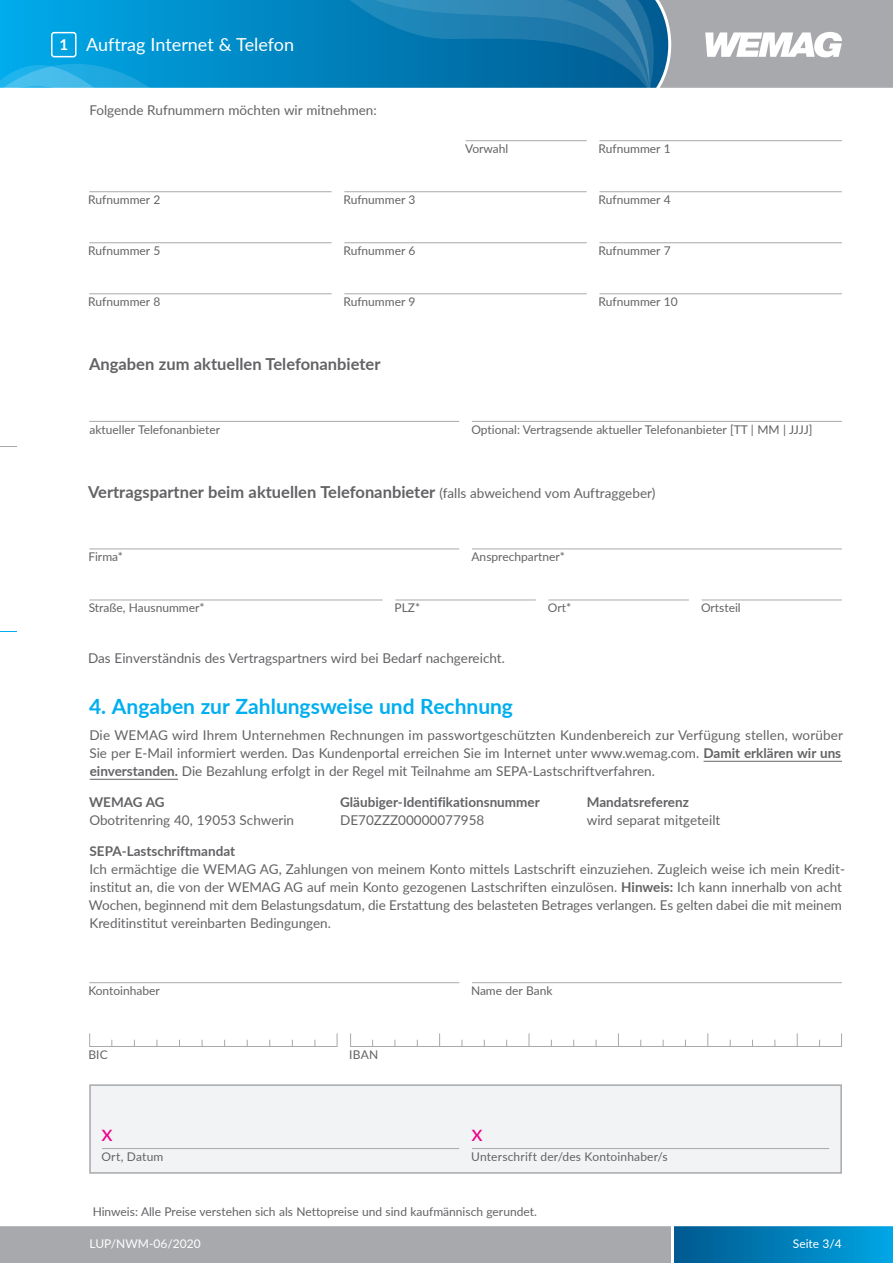
<style>
.page{position:relative;width:893px;height:1263px;background:#fff}
.page>*{position:absolute;margin:0;border:0;box-sizing:border-box;transform-origin:0 0}
.t1{font:22.5px "Lato";color:#ed028c}
.t2{font:700 21px "Lato";color:#00aeef}
.t3{font:18px "Lato";color:#fff}
.t4{font:700 16.5px "Lato";color:#636366}
.t5{font:13.5px/18px "Lato";color:#636366}
.t6{font:700 13.5px "Lato";color:#636366}
.t7{font:12px "Lato";color:#636366}
.t8{font:12px "Lato";color:#fff}
.s1{font-weight:700;font-size:15px}
.s2{font-weight:400;font-size:13.5px}
.s3{font-weight:700}
</style>
<div class="page">
<svg style="left:0;top:0;width:335px;height:88px;background:#0093d0"></svg>
<div style="left:674px;top:1225px;width:219px;height:38px;background:linear-gradient(to right,#00588e,#00a5e4)"></div>
<div style="left:0;top:1225px;width:671px;height:38px;background:#a8a9ad"></div>
<svg style="left:0;top:64px;width:167px;height:24px;background:#21ace2"></svg>
<svg style="left:0;top:446px;width:17px;height:1px"></svg>
<svg style="left:0;top:631px;width:17px;height:1px"></svg>
<hr style="left:0;top:1223px;width:893px;height:3px;background:#fff">
<svg style="left:335px;top:0;width:558px;height:88px;background:#528fb0"></svg>
<div style="left:51px;top:32px;width:26px;height:25px;border:2px solid #fff;border-radius:2px"></div>
<hr style="left:704px;top:761px;width:138px;height:1px;background:#636366">
<hr style="left:90px;top:779px;width:88px;height:1px;background:#636366">
<div style="left:89px;top:1033px;width:248px;height:14px;border:1px solid #a8a9ad"></div>
<div style="left:89px;top:1084px;width:753px;height:90px;background:#f2f3f4;border:2px solid #a8a9ad"></div>
<hr style="left:102px;top:1148px;width:357px;height:1px;background:#a8a9ad">
<hr style="left:472px;top:1148px;width:357px;height:1px;background:#a8a9ad">
<div style="left:350px;top:1033px;width:492px;height:14px;border:1px solid #a8a9ad"></div>
<svg style="left:439px;top:1033px;width:1px;height:13px"></svg>
<svg style="left:529px;top:1033px;width:1px;height:13px"></svg>
<svg style="left:618px;top:1033px;width:1px;height:13px"></svg>
<svg style="left:707px;top:1033px;width:1px;height:13px"></svg>
<svg style="left:797px;top:1033px;width:1px;height:13px"></svg>
<hr style="left:89px;top:982px;width:370px;height:1px;background:#a8a9ad">
<hr style="left:472px;top:982px;width:370px;height:1px;background:#a8a9ad">
<hr style="left:89px;top:242px;width:243px;height:1px;background:#a8a9ad">
<hr style="left:344px;top:242px;width:243px;height:1px;background:#a8a9ad">
<hr style="left:599px;top:242px;width:243px;height:1px;background:#a8a9ad">
<hr style="left:89px;top:293px;width:243px;height:1px;background:#a8a9ad">
<hr style="left:344px;top:293px;width:243px;height:1px;background:#a8a9ad">
<hr style="left:599px;top:293px;width:243px;height:1px;background:#a8a9ad">
<hr style="left:89px;top:421px;width:370px;height:1px;background:#a8a9ad">
<hr style="left:472px;top:421px;width:370px;height:1px;background:#a8a9ad">
<hr style="left:89px;top:600px;width:294px;height:1px;background:#a8a9ad">
<hr style="left:395px;top:600px;width:141px;height:1px;background:#a8a9ad">
<hr style="left:549px;top:600px;width:140px;height:1px;background:#a8a9ad">
<hr style="left:702px;top:600px;width:140px;height:1px;background:#a8a9ad">
<hr style="left:89px;top:549px;width:370px;height:1px;background:#a8a9ad">
<hr style="left:472px;top:549px;width:370px;height:1px;background:#a8a9ad">
<hr style="left:466px;top:140px;width:121px;height:1px;background:#a8a9ad">
<hr style="left:89px;top:191px;width:243px;height:1px;background:#a8a9ad">
<hr style="left:344px;top:191px;width:243px;height:1px;background:#a8a9ad">
<hr style="left:599px;top:191px;width:243px;height:1px;background:#a8a9ad">
<hr style="left:599px;top:140px;width:243px;height:1px;background:#a8a9ad">
<h3 class="t3" style="left:59px;top:32px;width:236px"><span class="s1">1</span> Auftrag Internet &amp; Telefon</h3>
<p class="t5" style="left:89px;top:100px;width:289px">Folgende Rufnummern möchten wir mitnehmen:</p>
<p class="t7" style="left:465px;top:140px;width:45px">Vorwahl</p>
<p class="t7" style="left:599px;top:140px;width:74px">Rufnummer 1</p>
<p class="t7" style="left:88px;top:191px;width:74px">Rufnummer 2</p>
<p class="t7" style="left:343px;top:191px;width:74px">Rufnummer 3</p>
<p class="t7" style="left:599px;top:191px;width:74px">Rufnummer 4</p>
<p class="t7" style="left:88px;top:242px;width:74px">Rufnummer 5</p>
<p class="t7" style="left:343px;top:242px;width:74px">Rufnummer 6</p>
<p class="t7" style="left:599px;top:242px;width:74px">Rufnummer 7</p>
<p class="t7" style="left:88px;top:293px;width:74px">Rufnummer 8</p>
<p class="t7" style="left:343px;top:293px;width:74px">Rufnummer 9</p>
<p class="t7" style="left:599px;top:293px;width:81px">Rufnummer 10</p>
<p class="t4" style="left:89px;top:352px;width:293px">Angaben zum aktuellen Telefonanbieter</p>
<p class="t7" style="left:90px;top:421px;width:132px">aktueller Telefonanbieter</p>
<p class="t7" style="left:471px;top:421px;width:342px">Optional: Vertragsende aktueller Telefonanbieter [TT | MM | JJJJ]</p>
<p class="t4" style="left:88px;top:479px;width:569px">Vertragspartner beim aktuellen Telefonanbieter <span class="s2">(falls abweichend vom Auftraggeber)</span></p>
<p class="t7" style="left:88px;top:548px;width:36px">Firma*</p>
<p class="t7" style="left:471px;top:548px;width:95px">Ansprechpartner*</p>
<p class="t7" style="left:89px;top:599px;width:117px">Straße, Hausnummer*</p>
<p class="t7" style="left:394px;top:599px;width:27px">PLZ*</p>
<p class="t7" style="left:548px;top:599px;width:25px">Ort*</p>
<p class="t7" style="left:701px;top:599px;width:41px">Ortsteil</p>
<p class="t5" style="left:88px;top:649px;width:418px">Das Einverständnis des Vertragspartners wird bei Bedarf nachgereicht.</p>
<h2 class="t2" style="left:89px;top:691px;width:425px">4. Angaben zur Zahlungsweise und Rechnung</h2>
<p class="t5" style="left:89px;top:726px;width:755px">Die WEMAG wird Ihrem Unternehmen Rechnungen im passwortgeschützten Kundenbereich zur Verfügung stellen, worüber<br>Sie per E-Mail informiert werden. Das Kundenportal erreichen Sie im Internet unter www.wemag.com. <span class="s3">Damit erklären wir uns einverstanden.</span> Die Bezahlung erfolgt in der Regel mit Teilnahme am SEPA-Lastschriftverfahren.</p>
<p class="t6" style="left:89px;top:792px;width:77px">WEMAG AG</p>
<p class="t6" style="left:340px;top:792px;width:201px">Gläubiger-Identifikationsnummer</p>
<p class="t6" style="left:587px;top:792px;width:104px">Mandatsreferenz</p>
<p class="t5" style="left:89px;top:810px;width:206px">Obotritenring 40, 19053 Schwerin</p>
<p class="t5" style="left:340px;top:810px;width:146px">DE70ZZZ00000077958</p>
<p class="t5" style="left:587px;top:810px;width:135px">wird separat mitgeteilt</p>
<p class="t6" style="left:90px;top:841px;width:147px">SEPA-Lastschriftmandat</p>
<p class="t5" style="left:89px;top:859px;width:758px">Ich ermächtige die WEMAG AG, Zahlungen von meinem Konto mittels Lastschrift einzuziehen. Zugleich weise ich mein Kredit&shy;institut an, die von der WEMAG AG auf mein Konto gezogenen Lastschriften einzulösen. <span class="s3">Hinweis:</span> Ich kann innerhalb von acht Wochen, beginnend mit dem Belastungsdatum, die Erstattung des belasteten Betrages verlangen. Es gelten dabei die mit meinem Kreditinstitut vereinbarten Bedingungen.</p>
<p class="t7" style="left:88px;top:982px;width:73px">Kontoinhaber</p>
<p class="t7" style="left:471px;top:982px;width:83px">Name der Bank</p>
<p class="t7" style="left:88px;top:1046px;width:21px">BIC</p>
<p class="t7" style="left:349px;top:1046px;width:30px">IBAN</p>
<h1 class="t1" style="left:102px;top:1117px;width:13px">x</h1>
<h1 class="t1" style="left:471px;top:1117px;width:13px">x</h1>
<p class="t7" style="left:101px;top:1148px;width:63px">Ort, Datum</p>
<p class="t7" style="left:471px;top:1148px;width:198px">Unterschrift der/des Kontoinhaber/s</p>
<p class="t7" style="left:93px;top:1203px;width:446px">Hinweis: Alle Preise verstehen sich als Nettopreise und sind kaufmännisch gerundet.</p>
<p class="t8" style="left:90px;top:1235px;width:113px">LUP/NWM-06/2020</p>
<p class="t8" style="left:793px;top:1235px;width:51px">Seite 3/4</p>
</div>
